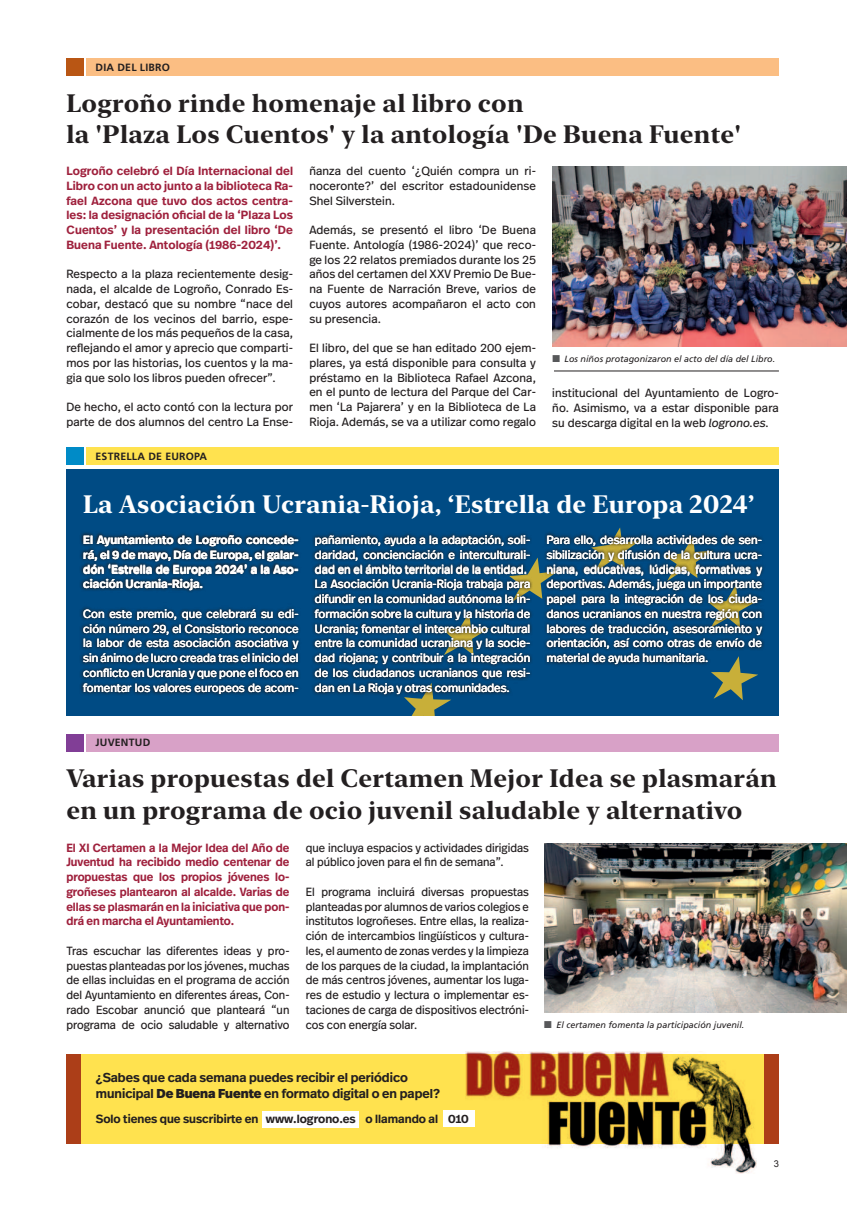
<style>
.page{position:relative;width:847px;height:1205px;background:#fff}
.page>*{position:absolute;margin:0;border:0;box-sizing:border-box;transform-origin:0 0}
.t1{font:600 12.88px/16.2px "Real Head Pro";color:#231f20}
.t2{font:700 12.25px "New York Large";letter-spacing:.02em;color:#231f20}
.t3{font:700 12.25px "New York Large";letter-spacing:.02em;color:#fff}
.t4{font:11.88px/14.8px "Real Head Pro";letter-spacing:.01em;color:#231f20;text-align:justify}
.t5{font:11.88px/14.8px "Real Head Pro";color:#fff;text-align:justify}
.t6{font:600 11.88px/14.8px "Real Head Pro";color:#9f213d;text-align:justify}
.t7{font:600 11.88px/14.8px "Real Head Pro";color:#fff;text-align:justify}
.t8{font:600 11.88px "Real Head Pro";color:#231f20}
.t9{font:700 10.5px "Frutiger LT Std";letter-spacing:.02em;color:#231f20}
.t10{font:9.38px "Arial";color:#231f20}
.t11{font:italic 9px "Frutiger LT Std";color:#231f20}
.s1{color:#57585a}
.s2{font-style:italic}
.s3{font-weight:900}
</style>
<div class="page">
<div style="left:66px;top:469px;width:713px;height:247px;background:#004b84"></div>
<svg style="left:404px;top:697px;width:47px;height:19px"></svg>
<svg style="left:713px;top:697px;width:30px;height:3px"></svg>
<div style="left:87px;top:58px;width:692px;height:17px;background:#fbbe83"></div>
<div style="left:87px;top:447px;width:692px;height:18px;background:#ffe24f"></div>
<div style="left:87px;top:733px;width:692px;height:17px;background:#d8a1c7"></div>
<div style="left:66px;top:58px;width:18px;height:17px;background:#b95614"></div>
<div style="left:66px;top:447px;width:18px;height:18px;background:#008bc7"></div>
<div style="left:66px;top:733px;width:18px;height:17px;background:#813e96"></div>
<div style="left:66px;top:1054px;width:713px;height:90px;background:#ffe24f"></div>
<img style="left:466px;top:1051px;width:290px;height:121px">
<div style="left:262px;top:1111px;width:97px;height:16px;background:#fff"></div>
<div style="left:443px;top:1110px;width:31px;height:16px;background:#fff"></div>
<div style="left:66px;top:1054px;width:15px;height:90px;background:#ac3e18"></div>
<div style="left:764px;top:1054px;width:15px;height:90px;background:#ac3e18"></div>
<hr style="left:554px;top:370px;width:225px;height:1px;background:#231f20">
<img style="left:552px;top:167px;width:295px;height:180px">
<img style="left:544px;top:843px;width:303px;height:169px">
<svg style="left:80px;top:531px;width:684px;height:166px"></svg>
<p class="t9" style="left:96px;top:61px;width:76px">DIA DEL LIBRO</p>
<p class="t2" style="left:66px;top:100px;width:459px">Logroño rinde homenaje al libro con</p>
<p class="t2" style="left:66px;top:131px;width:676px">la 'Plaza Los Cuentos' y la antología 'De Buena Fuente'</p>
<p class="t6" style="left:66px;top:164px;width:228px">Logroño celebró el Día Internacional del Libro con un acto junto a la biblioteca Ra&shy;fael Azcona que tuvo dos actos centra&shy;les: la designación oficial de la ‘Plaza Los Cuentos’ y la presentación del libro ‘De Buena Fuente. Antología (1986-2024)’.</p>
<p class="t4" style="left:66px;top:267px;width:228px">Respecto a la plaza recientemente desig&shy;nada, el alcalde de Logroño, Conrado Es&shy;cobar, destacó que su nombre “nace del corazón de los vecinos del barrio, espe&shy;cialmente de los más pequeños de la casa, reflejando el amor y aprecio que comparti&shy;mos por las historias, los cuentos y la ma&shy;gia que solo los libros pueden ofrecer”.</p>
<p class="t4" style="left:66px;top:400px;width:228px">De hecho, el acto contó con la lectura por parte de dos alumnos del centro La Ense-</p>
<p class="t9" style="left:96px;top:450px;width:113px">ESTRELLA DE EUROPA</p>
<p class="t4" style="left:309px;top:164px;width:228px">ñanza del cuento ‘¿Quién compra un ri&shy;noceronte?’ del escritor estadounidense Shel Silverstein.</p>
<p class="t4" style="left:309px;top:223px;width:228px">Además, se presentó el libro ‘De Buena Fuente. Antología (1986-2024)’ que reco&shy;ge los 22 relatos premiados durante los 25 años del certamen del XXV Premio De Bue&shy;na Fuente de Narración Breve, varios de cuyos autores acompañaron el acto con su presencia.</p>
<p class="t4" style="left:309px;top:341px;width:228px">El libro, del que se han editado 200 ejem&shy;plares, ya está disponible para consulta y préstamo en la Biblioteca Rafael Azcona, en el punto de lectura del Parque del Car&shy;men ‘La Pajarera’ y en la Biblioteca de La Rioja. Además, se va a utilizar como regalo</p>
<p class="t11" style="left:552px;top:355px;width:224px"><span class="s1">■</span> Los niños protagonizaron el acto del día del Libro.</p>
<p class="t4" style="left:552px;top:386px;width:228px">institucional del Ayuntamiento de Logro&shy;ño. Asimismo, va a estar disponible para su descarga digital en la web <span class="s2">logrono.es.</span></p>
<p class="t3" style="left:83px;top:501px;width:672px">La Asociación Ucrania-Rioja, ‘Estrella de Europa 2024’</p>
<p class="t7" style="left:83px;top:533px;width:217px">El Ayuntamiento de Logroño concede&shy;rá, el 9 de mayo, Día de Europa, el galar&shy;dón ‘Estrella de Europa 2024’ a la Aso&shy;ciación Ucrania-Rioja.</p>
<p class="t5" style="left:83px;top:606px;width:217px">Con este premio, que celebrará su edi&shy;ción número 29, el Consistorio reconoce la labor de esta asociación asociativa y sin ánimo de lucro creada tras el inicio del conflicto en Ucrania y que pone el foco en fomentar los valores europeos de acom-</p>
<p class="t5" style="left:315px;top:533px;width:217px;text-align:left">pañamiento, ayuda a la adaptación, soli&shy;daridad, concienciación e interculturali&shy;dad en el ámbito territorial de la entidad.<br>La Asociación Ucrania-Rioja trabaja para difundir en la comunidad autónoma la in&shy;formación sobre la cultura y la historia de Ucrania; fomentar el intercambio cultural entre la comunidad ucraniana y la socie&shy;dad riojana; y contribuir a la integración de los ciudadanos ucranianos que resi&shy;dan en La Rioja y otras comunidades.</p>
<p class="t5" style="left:546px;top:533px;width:217px">Para ello, desarrolla actividades de sen&shy;sibilización y difusión de la cultura ucra&shy;niana, educativas, lúdicas, formativas y deportivas. Además, juega un importante papel para la integración de los ciuda&shy;danos ucranianos en nuestra región con labores de traducción, asesoramiento y orientación, así como otras de envío de material de ayuda humanitaria.</p>
<p class="t9" style="left:96px;top:736px;width:56px">JUVENTUD</p>
<p class="t2" style="left:66px;top:775px;width:711px">Varias propuestas del Certamen Mejor Idea se plasmarán</p>
<p class="t2" style="left:66px;top:806px;width:677px">en un programa de ocio juvenil saludable y alternativo</p>
<p class="t6" style="left:66px;top:840px;width:225px">El XI Certamen a la Mejor Idea del Año de Juventud ha recibido medio centenar de propuestas que los propios jóvenes lo&shy;groñeses plantearon al alcalde. Varias de ellas se plasmarán en la iniciativa que pon&shy;drá en marcha el Ayuntamiento.</p>
<p class="t4" style="left:66px;top:943px;width:225px">Tras escuchar las diferentes ideas y pro&shy;puestas planteadas por los jóvenes, muchas de ellas incluidas en el programa de acción del Ayuntamiento en diferentes áreas, Con&shy;rado Escobar anunció que planteará “un programa de ocio saludable y alternativo</p>
<p class="t4" style="left:306px;top:840px;width:225px">que incluya espacios y actividades dirigidas al público joven para el fin de semana”.</p>
<p class="t4" style="left:306px;top:884px;width:225px">El programa incluirá diversas propuestas planteadas por alumnos de varios colegios e institutos logroñeses. Entre ellas, la realiza&shy;ción de intercambios lingüísticos y cultura&shy;les, el aumento de zonas verdes y la limpieza de los parques de la ciudad, la implantación de más centros jóvenes, aumentar los luga&shy;res de estudio y lectura o implementar es&shy;taciones de carga de dispositivos electróni&shy;cos con energía solar.</p>
<p class="t11" style="left:544px;top:1020px;width:202px"><span class="s1">■</span> El certamen fomenta la participación juvenil.</p>
<p class="t1" style="left:96px;top:1069px;width:346px">¿Sabes que cada semana puedes recibir el periódico municipal <span class="s3">De Buena Fuente</span> en formato digital o en papel?</p>
<p class="t8" style="left:96px;top:1113px;width:374px">Solo tienes que suscribirte en www.logrono.es o llamando al 010</p>
<p class="t10" style="left:773px;top:1159px;width:7px">3</p>
</div>
